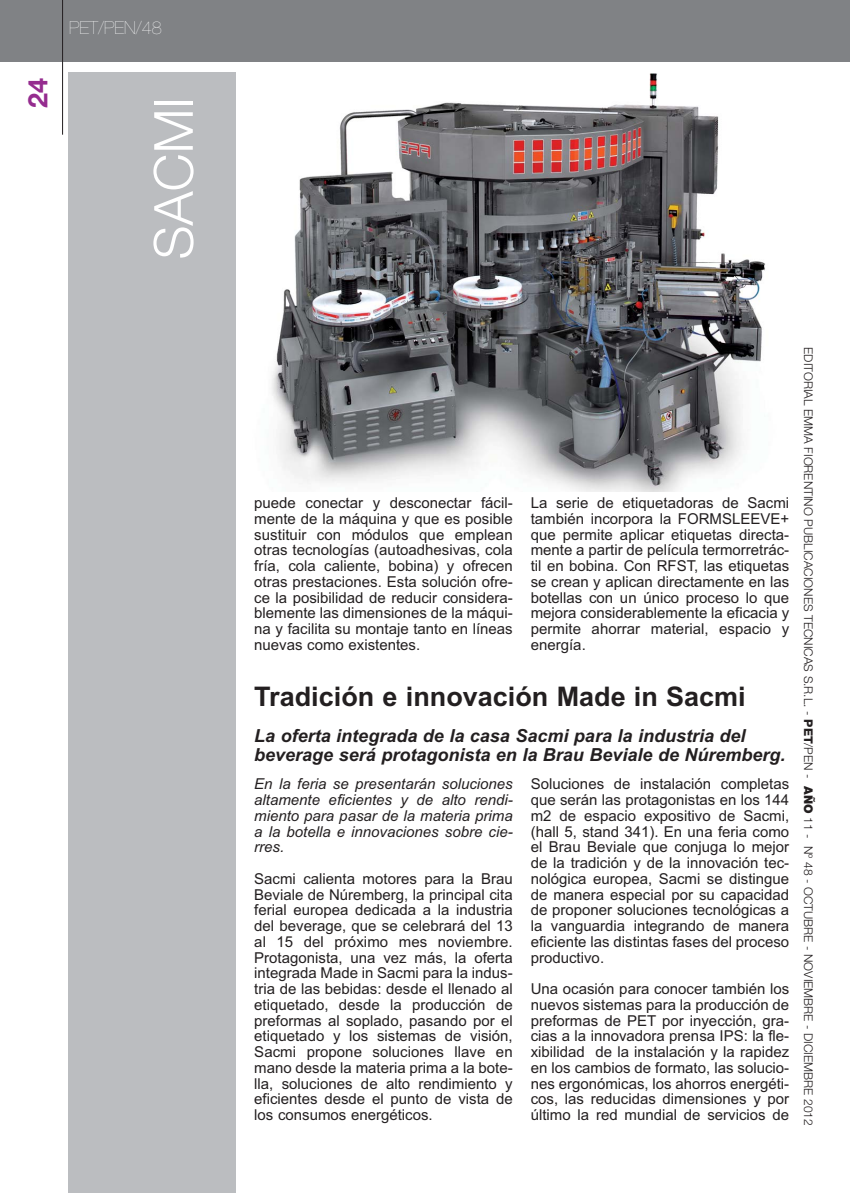
<style>
.page{position:relative;width:850px;height:1193px;background:#fff}
.page>*{position:absolute;margin:0;border:0;box-sizing:border-box;transform-origin:0 0}
.t1{font:300 54px "Helvetica Neue";color:#fff}
.t2{font:700 27px "Arial";color:#231f20}
.t3{font:700 27px "Helvetica Neue";color:#952c8f}
.t4{font:italic 700 18px/18px "Arial";color:#231f20}
.t5{font:200 18px "Helvetica Neue";color:#fff}
.t6{font:15px/15.8px "Arial";color:#231f20;text-align:justify}
.t7{font:italic 15px/15.8px "Arial";color:#231f20;text-align:justify}
.t8{font:300 12px "Helvetica Neue";color:#231f20}
.s1{font-weight:800}
.s2{font-weight:900}
</style>
<div class="page">
<div style="left:0;top:0;width:850px;height:62px;background:#808285"></div>
<hr style="left:62px;top:0;width:1px;height:135px;background:#231f20">
<div style="left:68px;top:72px;width:167px;height:1120px;background:#bbbdc0"></div>
<img style="left:271px;top:73px;width:495px;height:418px">
<h2 class="t3" style="left:28px;top:108px;width:31px;rotate:-90deg">24</h2>
<p class="t5" style="left:69px;top:21px;width:94px">PET/PEN/48</p>
<h1 class="t1" style="left:154px;top:259px;width:164px;rotate:-90deg">SACMI</h1>
<p class="t6" style="left:254px;top:496px;width:260px">puede conectar y desconectar fácil&shy;mente de la máquina y que es posible sustituir con módulos que emplean otras tecnologías (autoadhesivas, cola fría, cola caliente, bobina) y ofrecen otras prestaciones. Esta solución ofre&shy;ce la posibilidad de reducir considera&shy;blemente las dimensiones de la máqui&shy;na y facilita su montaje tanto en líneas nuevas como existentes.</p>
<p class="t6" style="left:531px;top:496px;width:260px">La serie de etiquetadoras de Sacmi también incorpora la FORMSLEEVE+ que permite aplicar etiquetas directa&shy;mente a partir de película termorretrác&shy;til en bobina. Con RFST, las etiquetas se crean y aplican directamente en las botellas con un único proceso lo que mejora considerablemente la eficacia y permite ahorrar material, espacio y energía.</p>
<h2 class="t2" style="left:254px;top:687px;width:493px">Tradición e innovación Made in Sacmi</h2>
<p class="t4" style="left:254px;top:729px;width:533px">La oferta integrada de la casa Sacmi para la industria del beverage será protagonista en la Brau Beviale de Núremberg.</p>
<p class="t7" style="left:254px;top:777px;width:260px">En la feria se presentarán soluciones altamente eficientes y de alto rendi&shy;miento para pasar de la materia prima a la botella e innovaciones sobre cie&shy;rres.</p>
<p class="t6" style="left:254px;top:872px;width:260px">Sacmi calienta motores para la Brau Beviale de Núremberg, la principal cita ferial europea dedicada a la industria del beverage, que se celebrará del 13 al 15 del próximo mes noviembre.<br>Protagonista, una vez más, la oferta integrada Made in Sacmi para la indus&shy;tria de las bebidas: desde el llenado al etiquetado, desde la producción de preformas al soplado, pasando por el etiquetado y los sistemas de visión, Sacmi propone soluciones llave en mano desde la materia prima a la bote&shy;lla, soluciones de alto rendimiento y eficientes desde el punto de vista de los consumos energéticos.</p>
<p class="t6" style="left:531px;top:777px;width:260px">Soluciones de instalación completas que serán las protagonistas en los 144 m2 de espacio expositivo de Sacmi, (hall 5, stand 341). En una feria como el Brau Beviale que conjuga lo mejor de la tradición y de la innovación tec&shy;nológica europea, Sacmi se distingue de manera especial por su capacidad de proponer soluciones tecnológicas a la vanguardia integrando de manera eficiente las distintas fases del proceso productivo.</p>
<p class="t6" style="left:531px;top:982px;width:260px">Una ocasión para conocer también los nuevos sistemas para la producción de preformas de PET por inyección, gra&shy;cias a la innovadora prensa IPS: la fle&shy;xibilidad de la instalación y la rapidez en los cambios de formato, las solucio&shy;nes ergonómicas, los ahorros energéti&shy;cos, las reducidas dimensiones y por último la red mundial de servicios de</p>
<p class="t8" style="left:813px;top:347px;width:780px;rotate:90deg">EDITORIAL EMMA FIORENTINO PUBLICACIONES TECNICAS S.R.L. - <span class="s1">PET</span>/PEN - <span class="s2">AÑO</span> 11 - Nº 48 - OCTUBRE - NOVIEMBRE - DICIEMBRE 2012</p>
</div>
